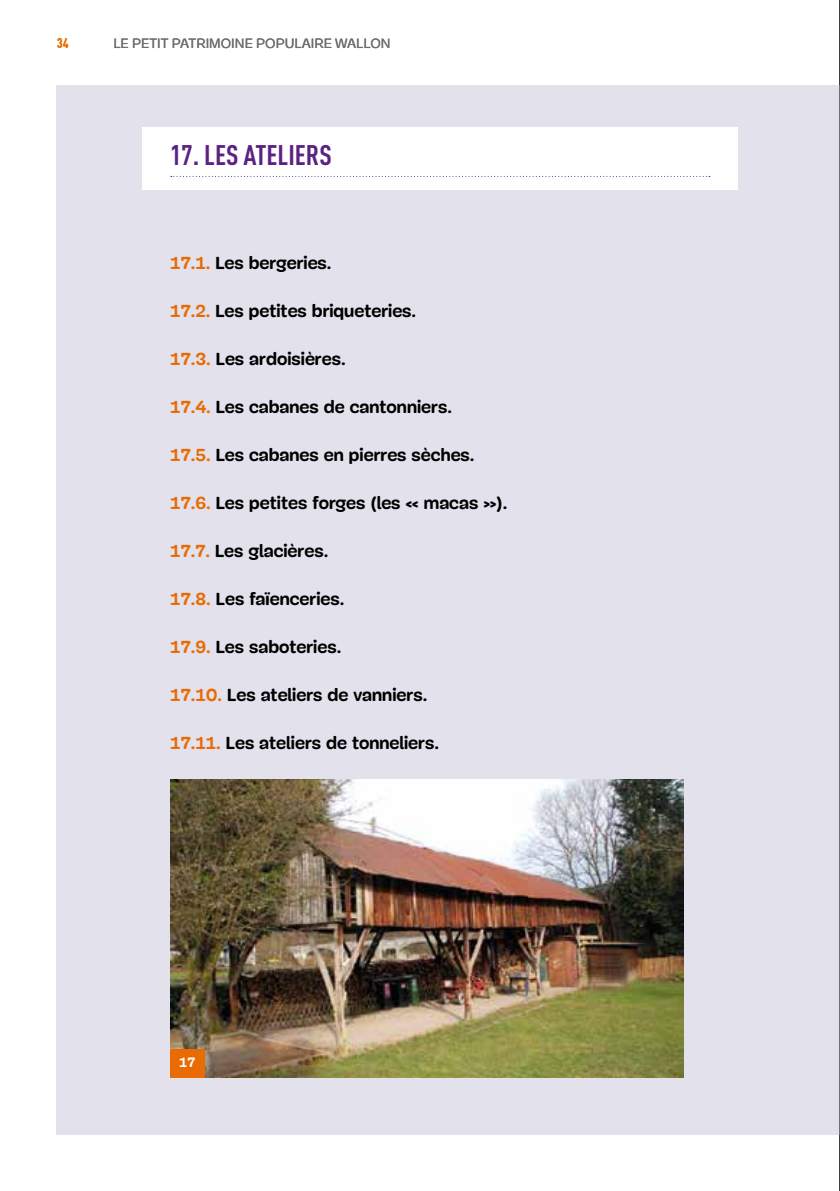
<style>
.page{position:relative;width:840px;height:1191px;background:#fff}
.page>*{position:absolute;margin:0;border:0;box-sizing:border-box;transform-origin:0 0}
.t1{font:700 28px "DIN Cond";color:#5b2283}
.t2{font:700 18px "Mija";color:#000}
.t3{font:14px "Mija";color:#6f6f6e}
.t4{font:900 14px "DIN Cond";color:#e86b03}
.t5{font:700 14px "Mija";color:#fff}
.s1{color:#e86b03}
</style>
<div class="page">
<div style="left:57px;top:85px;width:782px;height:1049px;background:#e3e1eb"></div>
<hr style="left:839px;top:0;width:1px;height:1191px;background:#000">
<div style="left:142px;top:128px;width:595px;height:62px;background:#fff"></div>
<svg style="left:171px;top:176px;width:538px;height:1px"></svg>
<img style="left:170px;top:780px;width:512px;height:297px">
<div style="left:170px;top:1049px;width:34px;height:28px;background:#e86b03"></div>
<p class="t4" style="left:57px;top:34px;width:13px">34</p>
<p class="t3" style="left:113px;top:35px;width:278px">LE PETIT PATRIMOINE POPULAIRE WALLON</p>
<h1 class="t1" style="left:170px;top:137px;width:163px">17. LES ATELIERS</h1>
<p class="t2" style="left:170px;top:253px;width:163px"><span class="s1">17.1.</span> Les bergeries.</p>
<p class="t2" style="left:170px;top:301px;width:247px"><span class="s1">17.2.</span> Les petites briqueteries.</p>
<p class="t2" style="left:170px;top:349px;width:177px"><span class="s1">17.3.</span> Les ardoisières.</p>
<p class="t2" style="left:170px;top:397px;width:283px"><span class="s1">17.4.</span> Les cabanes de cantonniers.</p>
<p class="t2" style="left:170px;top:445px;width:306px"><span class="s1">17.5.</span> Les cabanes en pierres sèches.</p>
<p class="t2" style="left:170px;top:493px;width:338px"><span class="s1">17.6.</span> Les petites forges (les « macas »).</p>
<p class="t2" style="left:170px;top:541px;width:159px"><span class="s1">17.7.</span> Les glacières.</p>
<p class="t2" style="left:170px;top:589px;width:175px"><span class="s1">17.8.</span> Les faïenceries.</p>
<p class="t2" style="left:170px;top:637px;width:172px"><span class="s1">17.9.</span> Les saboteries.</p>
<p class="t2" style="left:170px;top:685px;width:258px"><span class="s1">17.10.</span> Les ateliers de vanniers.</p>
<p class="t2" style="left:170px;top:733px;width:270px"><span class="s1">17.11.</span> Les ateliers de tonneliers.</p>
<p class="t5" style="left:179px;top:1054px;width:17px">17</p>
</div>
